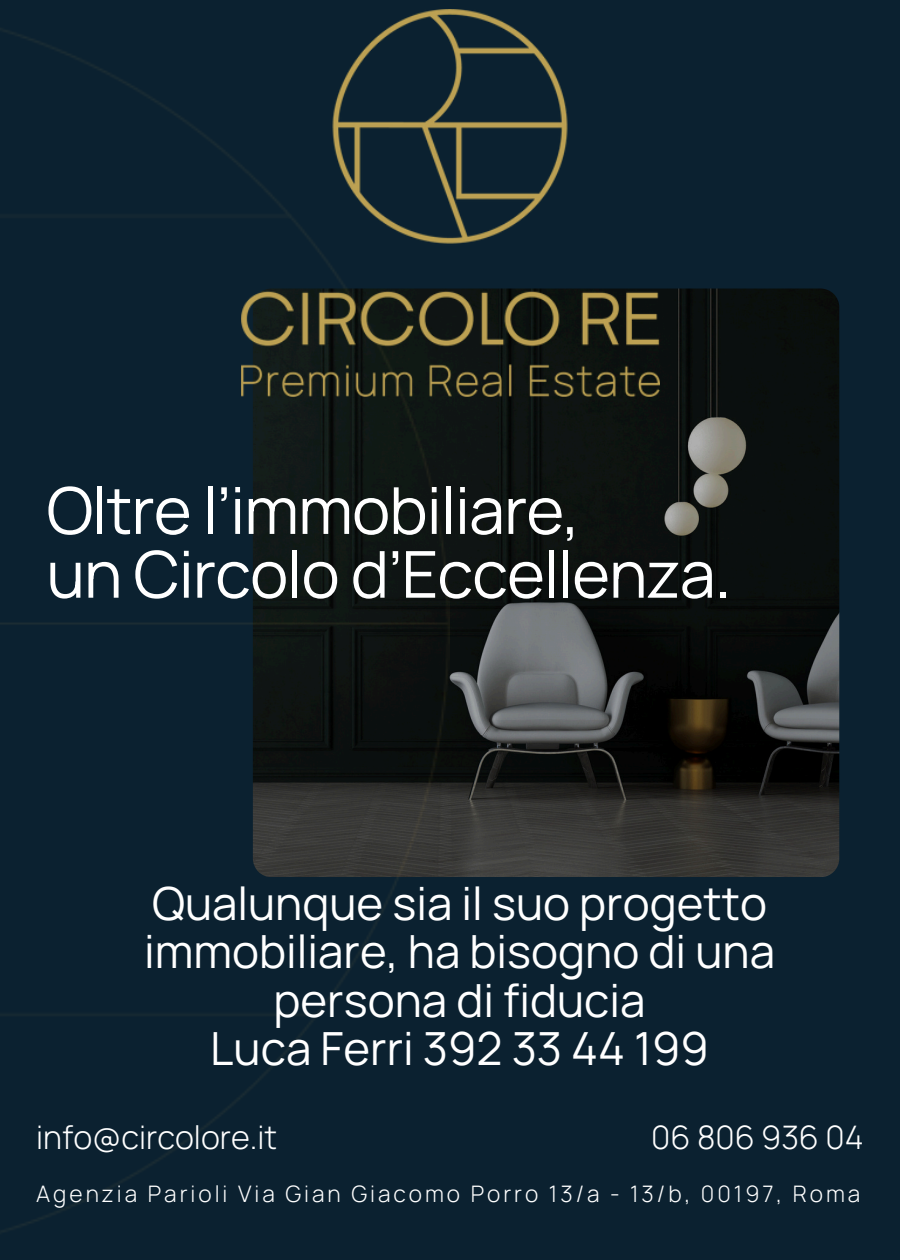
<style>
.page{position:relative;width:900px;height:1260px;background:#0b2130}
.page>*{position:absolute;margin:0;border:0;box-sizing:border-box;transform-origin:0 0}
.t1{font:64.75px/63.8px "Manrope";letter-spacing:-.015em;color:#fff}
.t2{font:45.75px/48.2px "Manrope";color:#fff;text-align:center}
.t3{font:300 32.5px "Manrope";color:#fff}
.t4{font:300 22.75px "Manrope";letter-spacing:.13em;color:#fff}
</style>
<div class="page">
<img style="left:450px;top:289px;width:389px;height:587px">
<img style="left:0;top:9px;width:450px;height:1223px">
<img style="left:241px;top:10px;width:418px;height:386px">
<h3 class="t1" style="left:47px;top:477px;width:686px">Oltre l’immobiliare,<br>un Circolo d’Eccellenza.</h3>
<h3 class="t2" style="left:144px;top:878px;width:632px">Qualunque sia il suo progetto immobiliare, ha bisogno di una persona di fiducia<br>Luca Ferri 392 33 44 199</h3>
<h1 class="t3" style="left:36px;top:1114px;width:243px">info@circolore.it</h1>
<h2 class="t3" style="left:651px;top:1114px;width:214px">06 806 936 04</h2>
<p class="t4" style="left:36px;top:1178px;width:826px">Agenzia Parioli Via Gian Giacomo Porro 13/a - 13/b, 00197, Roma</p>
</div>
